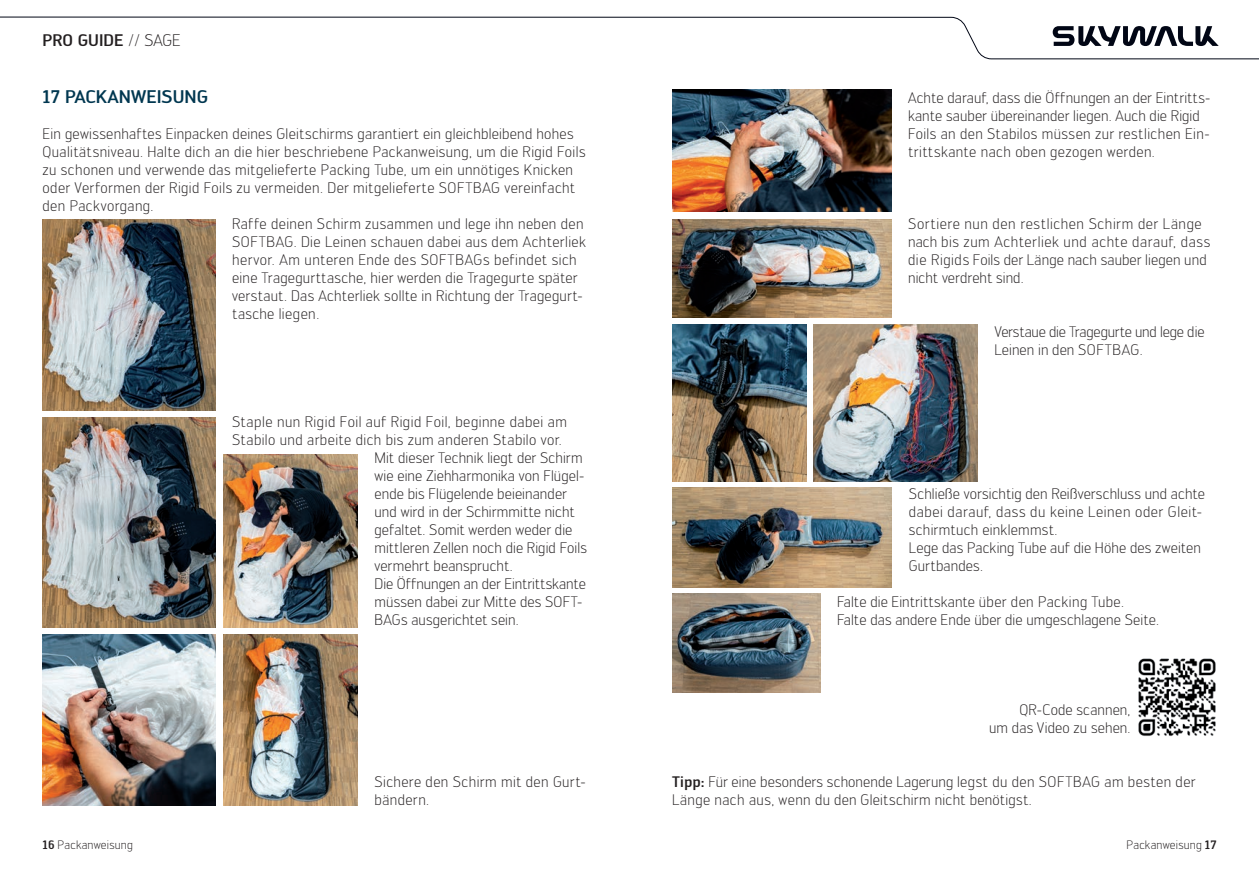
<style>
.page{position:relative;width:1259px;height:893px;background:#fff}
.page>*{position:absolute;margin:0;border:0;box-sizing:border-box;transform-origin:0 0}
.t1{font:500 18px "Engel";color:#003750}
.t2{font:500 16.5px "Engel";color:#231f20}
.t3{font:300 15px/18px "Engel";letter-spacing:.02em;color:#231f20}
.t4{font:300 15px/18px "Engel";letter-spacing:-.005em;color:#231f20}
.t5{font:300 12px "Engel";letter-spacing:.015em;color:#231f20}
.s1{font-weight:300}
.s2{font-weight:500}
</style>
<div class="page">
<svg style="left:0;top:17px;width:1259px;height:42px"></svg>
<img style="left:43px;top:219px;width:172px;height:191px">
<img style="left:43px;top:418px;width:172px;height:209px">
<img style="left:223px;top:454px;width:134px;height:173px">
<img style="left:43px;top:635px;width:172px;height:170px">
<img style="left:672px;top:90px;width:219px;height:122px">
<img style="left:672px;top:219px;width:219px;height:99px">
<img style="left:672px;top:324px;width:134px;height:157px">
<img style="left:813px;top:324px;width:164px;height:157px">
<img style="left:223px;top:635px;width:134px;height:170px">
<img style="left:672px;top:488px;width:220px;height:99px">
<img style="left:672px;top:594px;width:148px;height:98px">
<img style="left:1138px;top:658px;width:78px;height:78px">
<p class="t2" style="left:43px;top:30px;width:140px">PRO GUIDE <span class="s1">// SAGE</span></p>
<p class="t1" style="left:43px;top:86px;width:167px">17 PACKANWEISUNG</p>
<p class="t3" style="left:43px;top:125px;width:533px">Ein gewissenhaftes Einpacken deines Gleitschirms garantiert ein gleichbleibend hohes</p>
<p class="t3" style="left:43px;top:143px;width:544px">Qualitätsniveau. Halte dich an die hier beschriebene Packanweisung, um die Rigid Foils</p>
<p class="t3" style="left:43px;top:161px;width:532px">zu schonen und verwende das mitgelieferte Packing Tube, um ein unnötiges Knicken</p>
<p class="t3" style="left:43px;top:179px;width:534px">oder Verformen der Rigid Foils zu vermeiden. Der mitgelieferte SOFTBAG vereinfacht</p>
<p class="t3" style="left:43px;top:197px;width:113px">den Packvorgang.</p>
<p class="t3" style="left:232px;top:215px;width:353px">Raffe deinen Schirm zusammen und lege ihn neben den</p>
<p class="t3" style="left:232px;top:233px;width:355px">SOFTBAG. Die Leinen schauen dabei aus dem Achterliek</p>
<p class="t3" style="left:232px;top:251px;width:346px">hervor. Am unteren Ende des SOFTBAGs befindet sich</p>
<p class="t3" style="left:232px;top:269px;width:347px">eine Tragegurttasche, hier werden die Tragegurte später</p>
<p class="t3" style="left:232px;top:287px;width:352px">verstaut. Das Achterliek sollte in Richtung der Tragegurt-</p>
<p class="t3" style="left:232px;top:305px;width:89px">tasche liegen.</p>
<p class="t3" style="left:232px;top:413px;width:336px">Staple nun Rigid Foil auf Rigid Foil, beginne dabei am</p>
<p class="t3" style="left:232px;top:431px;width:331px">Stabilo und arbeite dich bis zum anderen Stabilo vor.</p>
<p class="t3" style="left:374px;top:449px;width:210px">Mit dieser Technik liegt der Schirm</p>
<p class="t3" style="left:374px;top:467px;width:212px">wie eine Ziehharmonika von Flügel-</p>
<p class="t3" style="left:374px;top:485px;width:194px">ende bis Flügelende beieinander</p>
<p class="t3" style="left:374px;top:503px;width:202px">und wird in der Schirmmitte nicht</p>
<p class="t3" style="left:374px;top:521px;width:199px">gefaltet. Somit werden weder die</p>
<p class="t3" style="left:374px;top:539px;width:214px">mittleren Zellen noch die Rigid Foils</p>
<p class="t3" style="left:374px;top:557px;width:140px">vermehrt beansprucht.</p>
<p class="t4" style="left:374px;top:575px;width:213px">Die Öffnungen an der Eintrittskante</p>
<p class="t3" style="left:374px;top:593px;width:210px">müssen dabei zur Mitte des SOFT-</p>
<p class="t3" style="left:374px;top:611px;width:146px">BAGs ausgerichtet sein.</p>
<p class="t3" style="left:374px;top:773px;width:213px">Sichere den Schirm mit den Gurt&shy;bändern.</p>
<p class="t3" style="left:908px;top:89px;width:304px">Achte darauf, dass die Öffnungen an der Eintritts&shy;kante sauber übereinander liegen. Auch die Rigid Foils an den Stabilos müssen zur restlichen Ein&shy;trittskante nach oben gezogen werden.</p>
<p class="t3" style="left:908px;top:215px;width:304px">Sortiere nun den restlichen Schirm der Länge nach bis zum Achterliek und achte darauf, dass die Rigids Foils der Länge nach sauber liegen und nicht verdreht sind.</p>
<p class="t4" style="left:994px;top:323px;width:212px">Verstaue die Tragegurte und lege die<br>Leinen in den SOFTBAG.</p>
<p class="t3" style="left:909px;top:485px;width:298px">Schließe vorsichtig den Reißverschluss und achte dabei darauf, dass du keine Leinen oder Gleit&shy;schirmtuch einklemmst.<br>Lege das Packing Tube auf die Höhe des zweiten Gurtbandes.</p>
<p class="t3" style="left:837px;top:593px;width:323px">Falte die Eintrittskante über den Packing Tube.<br>Falte das andere Ende über die umgeschlagene Seite.</p>
<p class="t3" style="left:989px;top:701px;width:143px;text-align:right">QR-Code scannen,<br>um das Video zu sehen.</p>
<p class="t3" style="left:672px;top:773px;width:525px"><span class="s2">Tipp:</span> Für eine besonders schonende Lagerung legst du den SOFTBAG am besten der<br>Länge nach aus, wenn du den Gleitschirm nicht benötigst.</p>
<p class="t5" style="left:43px;top:838px;width:92px"><span class="s2">16</span> Packanweisung</p>
<p class="t5" style="left:1126px;top:838px;width:91px">Packanweisung <span class="s2">17</span></p>
</div>
